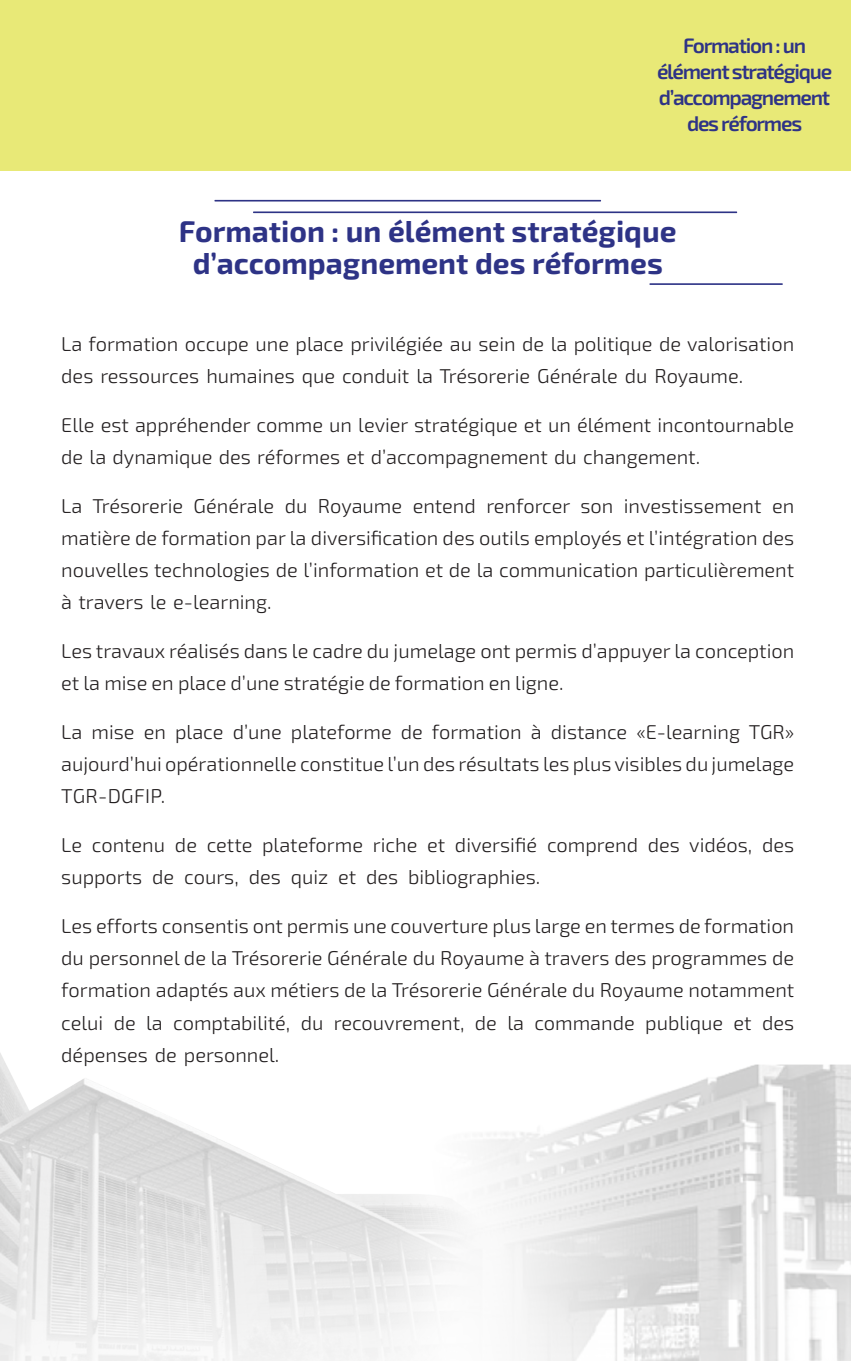
<style>
.page{position:relative;width:851px;height:1361px;background:#fff}
.page>*{position:absolute;margin:0;border:0;box-sizing:border-box;transform-origin:0 0}
.t1{font:700 30px/32px "Exo 2";color:#2e3386;text-align:center}
.t2{font:600 21px/26px "Exo 2";letter-spacing:-.06em;color:#2e3386;text-align:center}
.t3{font:300 20px/32px "Exo 2";color:#231f20}
</style>
<div class="page">
<img style="left:0;top:1053px;width:850px;height:308px">
<div style="left:0;top:0;width:850px;height:170px;background:#e8e977"></div>
<hr style="left:253px;top:211px;width:484px;height:2px;background:#2e3386">
<hr style="left:649px;top:283px;width:133px;height:2px;background:#2e3386">
<hr style="left:214px;top:200px;width:387px;height:1px;background:#2e3386">
<p class="t2" style="left:657px;top:33px;width:177px">Formation : un élément stratégique ’daccompagnement</p>
<p class="t2" style="left:687px;top:111px;width:117px">des réformes</p>
<p class="t1" style="left:179px;top:216px;width:499px">Formation : un élément stratégique ’d accompagnement des réformes</p>
<p class="t3" style="left:61px;top:329px;width:734px">La formation occupe une place privilégiée au sein de la politique de valorisation des ressources humaines que conduit la Trésorerie Générale du Royaume.</p>
<p class="t3" style="left:61px;top:410px;width:734px">Elle est appréhender comme un levier stratégique et un élément incontournable de la dynamique des réformes et ’d accompagnement du changement.</p>
<p class="t3" style="left:771px;top:491px;width:24px">en</p>
<p class="t3" style="left:92px;top:491px;width:92px">Trésorerie</p>
<p class="t3" style="left:193px;top:491px;width:82px">Générale</p>
<p class="t3" style="left:486px;top:491px;width:85px">renforcer</p>
<p class="t3" style="left:285px;top:491px;width:24px">du</p>
<p class="t3" style="left:412px;top:491px;width:65px">entend</p>
<p class="t3" style="left:318px;top:491px;width:86px">Royaume</p>
<p class="t3" style="left:61px;top:491px;width:734px">La<br>matière de formation par la diversification des outils employés et ’l intégration des nouvelles technologies de ’l information et de la communication particulièrement à travers le -e learning.</p>
<p class="t3" style="left:61px;top:636px;width:734px">Les travaux réalisés dans le cadre du jumelage ont permis ’d appuyer la conception et la mise en place ’d une stratégie de formation en ligne.</p>
<p class="t3" style="left:636px;top:717px;width:159px">« -E learning TGR«</p>
<p class="t3" style="left:623px;top:491px;width:139px">investissement</p>
<p class="t3" style="left:580px;top:491px;width:34px">son</p>
<p class="t3" style="left:530px;top:717px;width:12px">à</p>
<p class="t3" style="left:233px;top:717px;width:51px">’d une</p>
<p class="t3" style="left:291px;top:717px;width:102px">plateforme</p>
<p class="t3" style="left:401px;top:717px;width:122px">de formation</p>
<p class="t3" style="left:175px;top:717px;width:50px">place</p>
<p class="t3" style="left:551px;top:717px;width:78px">distance</p>
<p class="t3" style="left:61px;top:717px;width:734px">La<br>aujourd’hui opérationnelle constitue ’l un des résultats les plusvisibles du jumelage<br>TGR-DGFIP.</p>
<p class="t3" style="left:762px;top:830px;width:34px">des</p>
<p class="t3" style="left:91px;top:717px;width:45px">mise</p>
<p class="t3" style="left:144px;top:717px;width:24px">en</p>
<p class="t3" style="left:455px;top:830px;width:84px">diversifié</p>
<p class="t3" style="left:689px;top:830px;width:65px">vidéos,</p>
<p class="t3" style="left:262px;top:830px;width:102px">plateforme</p>
<p class="t3" style="left:175px;top:830px;width:24px">de</p>
<p class="t3" style="left:373px;top:830px;width:46px">riche</p>
<p class="t3" style="left:547px;top:830px;width:92px">comprend</p>
<p class="t3" style="left:647px;top:830px;width:34px">des</p>
<p class="t3" style="left:61px;top:830px;width:22px">Le</p>
<p class="t3" style="left:92px;top:830px;width:75px">contenu</p>
<p class="t3" style="left:207px;top:830px;width:47px">cette</p>
<p class="t3" style="left:427px;top:830px;width:20px">et</p>
<p class="t3" style="left:152px;top:862px;width:24px">de</p>
<p class="t3" style="left:249px;top:862px;width:34px">des</p>
<p class="t3" style="left:366px;top:862px;width:34px">des</p>
<p class="t3" style="left:408px;top:862px;width:133px">bibliographies.</p>
<p class="t3" style="left:291px;top:862px;width:39px">quiz</p>
<p class="t3" style="left:61px;top:862px;width:83px">supports</p>
<p class="t3" style="left:61px;top:911px;width:734px;text-align:right">Les efforts consentis ont permis une couverture plus large en termes de formation du personnel de la Trésorerie Générale du Royaume à travers des programmes de formation adaptés aux métiers de la Trésorerie Générale du Royaume notamment des</p>
<p class="t3" style="left:338px;top:862px;width:20px">et</p>
<p class="t3" style="left:184px;top:862px;width:56px">cours,</p>
<p class="t3" style="left:173px;top:1007px;width:119px">comptabilité,</p>
<p class="t3" style="left:61px;top:1007px;width:219px">celui<br>dépenses de personnel.</p>
<p class="t3" style="left:114px;top:1007px;width:24px">de</p>
<p class="t3" style="left:146px;top:1007px;width:18px">la</p>
<p class="t3" style="left:301px;top:1007px;width:24px">du</p>
<p class="t3" style="left:475px;top:1007px;width:24px">de</p>
<p class="t3" style="left:507px;top:1007px;width:18px">la</p>
<p class="t3" style="left:534px;top:1007px;width:102px">commande</p>
<p class="t3" style="left:645px;top:1007px;width:79px">publique</p>
<p class="t3" style="left:334px;top:1007px;width:132px">recouvrement,</p>
<p class="t3" style="left:733px;top:1007px;width:20px">et</p>
</div>
